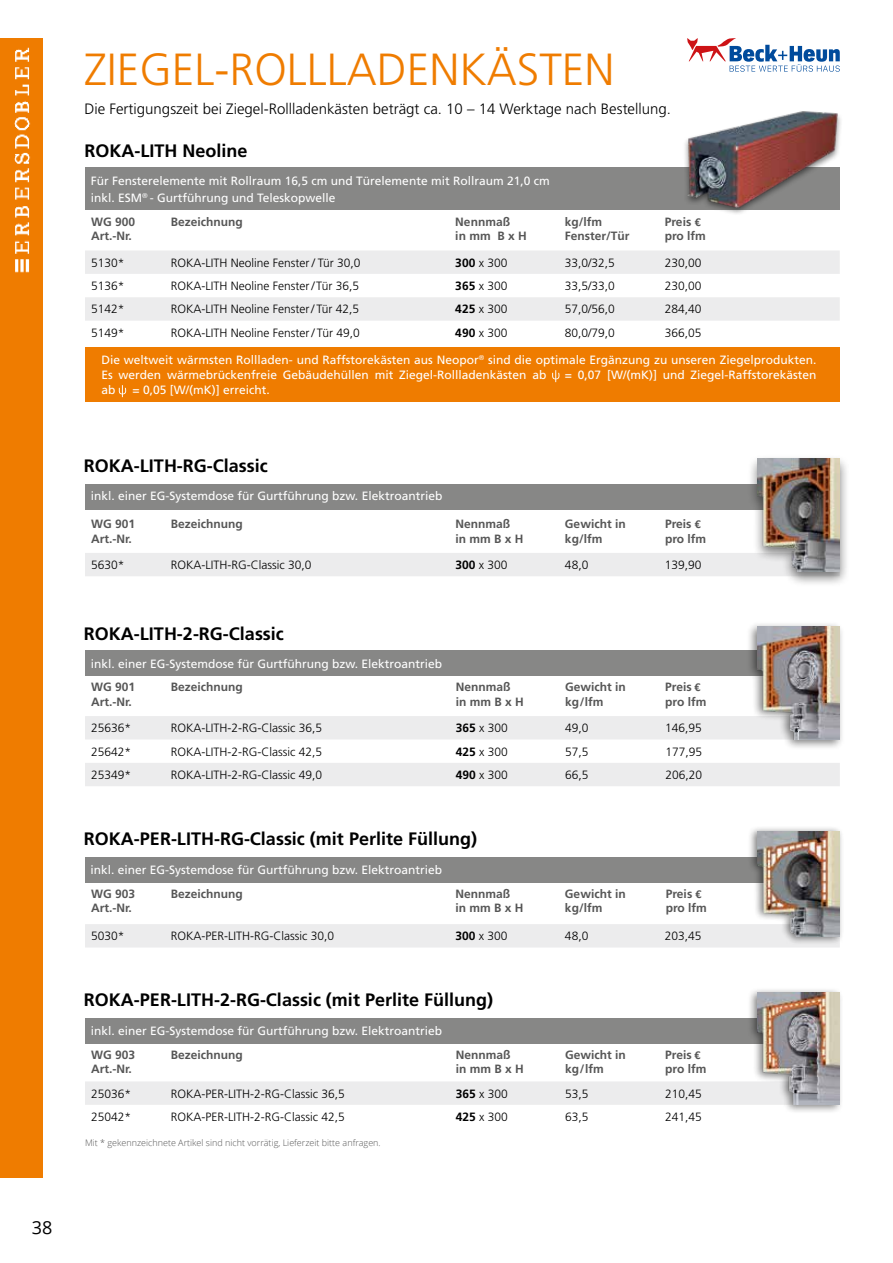
<style>
.page{position:relative;width:893px;height:1263px;background:#fff}
.page>*{position:absolute;margin:0;border:0;box-sizing:border-box;transform-origin:0 0}
.t1{font:300 45px "Frutiger LT Std";color:#ef7c00}
.t2{font:700 18px "Frutiger";color:#000}
.t3{font:18px "Open Sans";color:#000}
.t4{font:300 15px "Frutiger LT Std";color:#000}
.t5{font:300 12px "Frutiger LT Std";color:#000}
.t6{font:12px/16.5px "Frutiger";color:#fff}
.t7{font:700 12px/14.4px "Frutiger";color:#565656}
.t8{font:300 9px "Open Sans";color:#565656}
.s1{font-family:"Calibri"}
.s2{font-family:"Frutiger";font-weight:700}
</style>
<div class="page">
<div style="left:0;top:38px;width:43px;height:1140px;background:#ef7c00"></div>
<img style="left:14px;top:47px;width:17px;height:226px">
<svg style="left:85px;top:251px;width:755px;height:70px;fill:#ececed"></svg>
<div style="left:85px;top:168px;width:755px;height:42px;background:#878786"></div>
<div style="left:85px;top:347px;width:755px;height:55px;background:#ef7c00"></div>
<svg style="left:552px;top:370px;width:7px;height:12px"></svg>
<svg style="left:119px;top:385px;width:7px;height:12px"></svg>
<div style="left:682px;top:109px;width:161px;height:107px;background:#000;opacity:.5"></div>
<img style="left:684px;top:109px;width:156px;height:100px">
<div style="left:85px;top:553px;width:662px;height:23px;background:#ececed"></div>
<div style="left:85px;top:484px;width:755px;height:25px;background:#878786"></div>
<div style="left:747px;top:454px;width:103px;height:133px;background:#000;opacity:.5"></div>
<img style="left:758px;top:458px;width:82px;height:113px">
<div style="left:85px;top:716px;width:661px;height:23px;background:#ececed"></div>
<div style="left:85px;top:763px;width:755px;height:23px;background:#ececed"></div>
<div style="left:85px;top:651px;width:754px;height:25px;background:#878786"></div>
<div style="left:746px;top:621px;width:98px;height:129px;background:#000;opacity:.5"></div>
<img style="left:758px;top:627px;width:82px;height:113px">
<div style="left:85px;top:857px;width:755px;height:25px;background:#878786"></div>
<div style="left:85px;top:924px;width:755px;height:23px;background:#ececed"></div>
<div style="left:748px;top:826px;width:96px;height:119px;background:#000;opacity:.5"></div>
<img style="left:758px;top:831px;width:82px;height:105px">
<div style="left:85px;top:1018px;width:754px;height:25px;background:#878786"></div>
<div style="left:85px;top:1081px;width:662px;height:24px;background:#ececed"></div>
<div style="left:747px;top:987px;width:97px;height:127px;background:#000;opacity:.5"></div>
<img style="left:758px;top:992px;width:82px;height:112px">
<svg style="left:687px;top:38px;width:153px;height:34px"></svg>
<h2 class="t3" style="left:32px;top:1215px;width:22px">38</h2>
<h1 class="t1" style="left:84px;top:44px;width:531px">ZIEGEL-ROLLLADENKÄSTEN</h1>
<p class="t4" style="left:84px;top:101px;width:588px">Die Fertigungszeit bei Ziegel-Rollladenkästen beträgt ca. 10 – 14 Werktage nach Bestellung.</p>
<h2 class="t2" style="left:84px;top:140px;width:165px">ROKA-LITH Neoline</h2>
<p class="t6" style="left:91px;top:173px;width:460px">Für Fensterelemente mit Rollraum 16,5 cm und Türelemente mit Rollraum 21,0 cm inkl. ESM<sup>®</sup> - Gurtführung und Teleskopwelle</p>
<p class="t7" style="left:91px;top:214px;width:46px">WG 900<br>Art.-Nr.</p>
<p class="t7" style="left:171px;top:214px;width:73px">Bezeichnung</p>
<p class="t7" style="left:455px;top:214px;width:73px">Nennmaß<br>in mm B x H</p>
<p class="t7" style="left:565px;top:214px;width:66px">kg/lfm<br>Fenster/Tür</p>
<p class="t7" style="left:665px;top:214px;width:43px">Preis <span class="s1">€ </span>pro lfm</p>
<p class="t5" style="left:91px;top:256px;width:35px">5130*</p>
<p class="t5" style="left:171px;top:256px;width:191px">ROKA-LITH Neoline Fenster / Tür 30,0</p>
<p class="t5" style="left:455px;top:256px;width:54px"><span class="s2">300</span> x 300</p>
<p class="t5" style="left:565px;top:256px;width:52px">33,0/32,5</p>
<p class="t5" style="left:665px;top:256px;width:38px">230,00</p>
<p class="t5" style="left:91px;top:279px;width:35px">5136*</p>
<p class="t5" style="left:171px;top:279px;width:190px">ROKA-LITH Neoline Fenster /Tür 36,5</p>
<p class="t5" style="left:455px;top:279px;width:54px"><span class="s2">365</span> x 300</p>
<p class="t5" style="left:565px;top:279px;width:52px">33,5/33,0</p>
<p class="t5" style="left:665px;top:279px;width:38px">230,00</p>
<p class="t5" style="left:91px;top:303px;width:35px">5142*</p>
<p class="t5" style="left:171px;top:303px;width:190px">ROKA-LITH Neoline Fenster / Tür 42,5</p>
<p class="t5" style="left:455px;top:303px;width:54px"><span class="s2">425</span> x 300</p>
<p class="t5" style="left:565px;top:303px;width:52px">57,0/56,0</p>
<p class="t5" style="left:665px;top:303px;width:38px">284,40</p>
<p class="t5" style="left:91px;top:326px;width:35px">5149*</p>
<p class="t5" style="left:171px;top:326px;width:190px">ROKA-LITH Neoline Fenster / Tür 49,0</p>
<p class="t5" style="left:455px;top:326px;width:54px"><span class="s2">490</span> x 300</p>
<p class="t5" style="left:565px;top:326px;width:52px">80,0/79,0</p>
<p class="t5" style="left:665px;top:326px;width:38px">366,05</p>
<p class="t6" style="left:101px;top:353px;width:716px;line-height:15px">Die weltweit wärmsten Rollladen- und Raffstorekästen aus Neopor<sup>®</sup> sind die optimale Ergänzung zu unseren Ziegelprodukten.<br>Es werden wärmebrückenfreie Gebäudehüllen mit Ziegel-Rollladenkästen ab</p>
<p class="t6" style="left:565px;top:367px;width:253px">= 0,07 [W/(mK)] und Ziegel-Raffstorekästen</p>
<p class="t6" style="left:101px;top:382px;width:16px">ab</p>
<p class="t6" style="left:133px;top:382px;width:139px">= 0,05 [W/(mK)] erreicht.</p>
<h2 class="t2" style="left:84px;top:455px;width:185px">ROKA-LITH-RG-Classic</h2>
<p class="t6" style="left:91px;top:488px;width:353px">inkl. einer EG-Systemdose für Gurtführung bzw. Elektroantrieb</p>
<p class="t7" style="left:91px;top:517px;width:46px">WG 901<br>Art.-Nr.</p>
<p class="t7" style="left:171px;top:517px;width:73px">Bezeichnung</p>
<p class="t7" style="left:456px;top:517px;width:70px">Nennmaß in mm B x H</p>
<p class="t7" style="left:565px;top:517px;width:62px">Gewicht in kg/lfm</p>
<p class="t7" style="left:665px;top:517px;width:43px">Preis <span class="s1">€ </span>pro lfm</p>
<p class="t5" style="left:91px;top:558px;width:35px">5630*</p>
<p class="t5" style="left:171px;top:558px;width:142px">ROKA-LITH-RG-Classic 30,0</p>
<p class="t5" style="left:456px;top:558px;width:54px"><span class="s2">300</span> x 300</p>
<p class="t5" style="left:565px;top:558px;width:25px">48,0</p>
<p class="t5" style="left:665px;top:558px;width:38px">139,90</p>
<h2 class="t2" style="left:84px;top:623px;width:201px">ROKA-LITH-2-RG-Classic</h2>
<p class="t6" style="left:91px;top:655px;width:353px">inkl. einer EG-Systemdose für Gurtführung bzw. Elektroantrieb</p>
<p class="t7" style="left:91px;top:680px;width:46px">WG 901<br>Art.-Nr.</p>
<p class="t7" style="left:171px;top:680px;width:73px">Bezeichnung</p>
<p class="t7" style="left:456px;top:680px;width:70px">Nennmaß in mm B x H</p>
<p class="t7" style="left:565px;top:680px;width:62px">Gewicht in kg/lfm</p>
<p class="t7" style="left:665px;top:680px;width:43px">Preis <span class="s1">€ </span>pro lfm</p>
<p class="t5" style="left:91px;top:721px;width:42px">25636*</p>
<p class="t5" style="left:171px;top:721px;width:153px">ROKA-LITH-2-RG-Classic 36,5</p>
<p class="t5" style="left:456px;top:721px;width:54px"><span class="s2">365</span> x 300</p>
<p class="t5" style="left:565px;top:721px;width:25px">49,0</p>
<p class="t5" style="left:665px;top:721px;width:38px">146,95</p>
<p class="t5" style="left:91px;top:745px;width:42px">25642*</p>
<p class="t5" style="left:171px;top:745px;width:153px">ROKA-LITH-2-RG-Classic 42,5</p>
<p class="t5" style="left:456px;top:745px;width:54px"><span class="s2">425</span> x 300</p>
<p class="t5" style="left:565px;top:745px;width:25px">57,5</p>
<p class="t5" style="left:666px;top:745px;width:38px">177,95</p>
<p class="t5" style="left:91px;top:768px;width:42px">25349*</p>
<p class="t5" style="left:171px;top:768px;width:153px">ROKA-LITH-2-RG-Classic 49,0</p>
<p class="t5" style="left:456px;top:768px;width:54px"><span class="s2">490</span> x 300</p>
<p class="t5" style="left:565px;top:768px;width:25px">66,5</p>
<p class="t5" style="left:666px;top:768px;width:38px">206,20</p>
<h2 class="t2" style="left:84px;top:828px;width:395px">ROKA-PER-LITH-RG-Classic (mit Perlite Füllung)</h2>
<p class="t6" style="left:91px;top:861px;width:353px">inkl. einer EG-Systemdose für Gurtführung bzw. Elektroantrieb</p>
<p class="t7" style="left:91px;top:887px;width:46px">WG 903<br>Art.-Nr.</p>
<p class="t7" style="left:171px;top:887px;width:73px">Bezeichnung</p>
<p class="t7" style="left:456px;top:887px;width:70px">Nennmaß in mm B x H</p>
<p class="t7" style="left:565px;top:887px;width:62px">Gewicht in kg/lfm</p>
<p class="t7" style="left:666px;top:887px;width:43px">Preis <span class="s1">€ </span>pro lfm</p>
<p class="t5" style="left:91px;top:929px;width:35px">5030*</p>
<p class="t5" style="left:171px;top:929px;width:165px">ROKA-PER-LITH-RG-Classic 30,0</p>
<p class="t5" style="left:456px;top:929px;width:54px"><span class="s2">300</span> x 300</p>
<p class="t5" style="left:565px;top:929px;width:25px">48,0</p>
<p class="t5" style="left:665px;top:929px;width:38px">203,45</p>
<h2 class="t2" style="left:84px;top:989px;width:411px">ROKA-PER-LITH-2-RG-Classic (mit Perlite Füllung)</h2>
<p class="t6" style="left:91px;top:1022px;width:353px">inkl. einer EG-Systemdose für Gurtführung bzw. Elektroantrieb</p>
<p class="t7" style="left:91px;top:1048px;width:46px">WG 903<br>Art.-Nr.</p>
<p class="t7" style="left:171px;top:1048px;width:73px">Bezeichnung</p>
<p class="t7" style="left:456px;top:1048px;width:70px">Nennmaß in mm B x H</p>
<p class="t7" style="left:565px;top:1048px;width:62px">Gewicht in kg/lfm</p>
<p class="t7" style="left:665px;top:1048px;width:43px">Preis <span class="s1">€ </span>pro lfm</p>
<p class="t5" style="left:91px;top:1087px;width:42px">25036*</p>
<p class="t5" style="left:171px;top:1087px;width:176px">ROKA-PER-LITH-2-RG-Classic 36,5</p>
<p class="t5" style="left:456px;top:1087px;width:54px"><span class="s2">365</span> x 300</p>
<p class="t5" style="left:565px;top:1087px;width:25px">53,5</p>
<p class="t5" style="left:665px;top:1087px;width:38px">210,45</p>
<p class="t5" style="left:91px;top:1110px;width:42px">25042*</p>
<p class="t5" style="left:171px;top:1110px;width:176px">ROKA-PER-LITH-2-RG-Classic 42,5</p>
<p class="t5" style="left:456px;top:1110px;width:54px"><span class="s2">425</span> x 300</p>
<p class="t5" style="left:565px;top:1110px;width:25px">63,5</p>
<p class="t5" style="left:665px;top:1110px;width:38px">241,45</p>
<p class="t8" style="left:85px;top:1136px;width:297px">Mit * gekennzeichnete Artikel sind nicht vorrätig, Lieferzeit bitte anfragen.</p>
</div>
